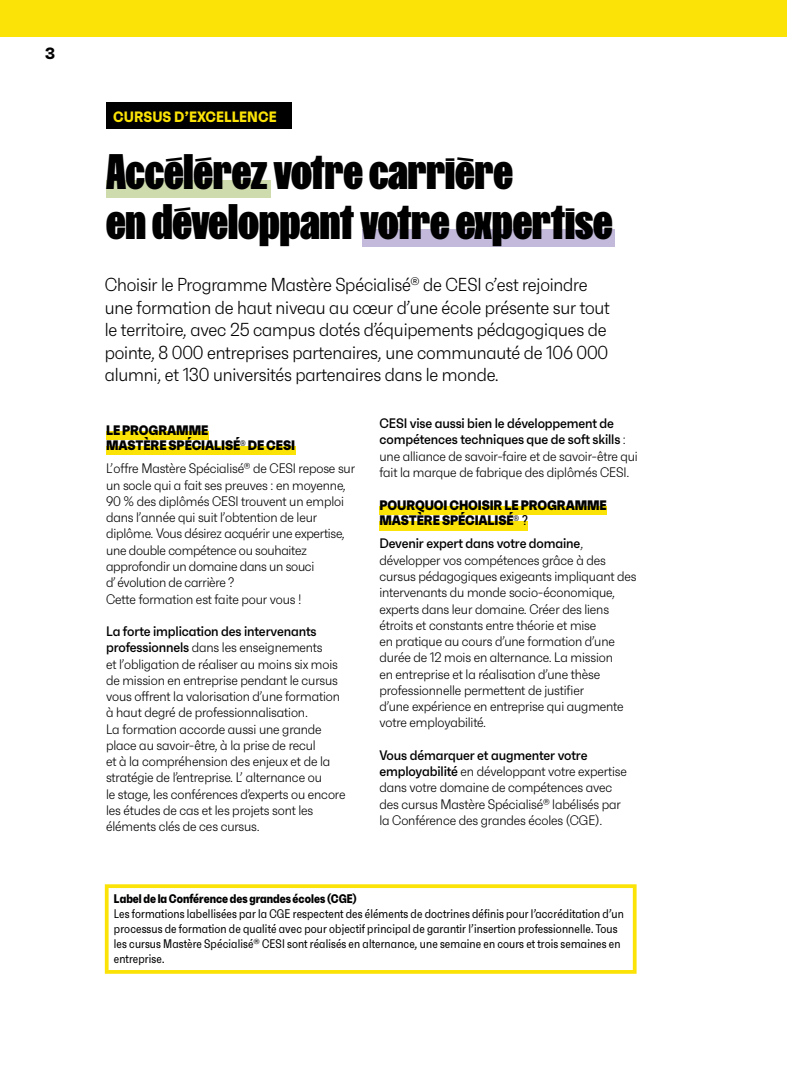
<style>
.page{position:relative;width:787px;height:1081px;background:#fff}
.page>*{position:absolute;margin:0;border:0;box-sizing:border-box;transform-origin:0 0}
.t1{font:900 46.25px/50px "FK Screamer";color:#000}
.t2{font:300 18.75px/22.5px "Faktum Con";letter-spacing:-.01em;color:#000}
.t3{font:700 16.25px "Faktum";color:#000}
.t4{font:700 15px "Faktum Con";color:#fbe307}
.t5{font:300 13.75px/16.2px "Faktum Con";letter-spacing:-.01em;color:#000}
.t6{font:800 13.75px/15px "Faktum Con";letter-spacing:-.01em;color:#000}
.t7{font:12.5px/15px "Faktum X Con";letter-spacing:.01em;color:#000}
.t8{font:700 12.5px "Faktum X Con";color:#000}
.s1{font-weight:500}
.s2{font-family:"Roboto";font-weight:400;font-stretch:condensed}
</style>
<div class="page">
<hr style="left:786px;top:0;width:1px;height:1081px;background:#6fc7d9">
<div style="left:0;top:0;width:787px;height:37px;background:#fbe307"></div>
<div style="left:106px;top:431px;width:102px;height:9px;background:#fbe307"></div>
<div style="left:106px;top:446px;width:189px;height:9px;background:#fbe307"></div>
<div style="left:379px;top:506px;width:228px;height:9px;background:#fbe307"></div>
<div style="left:379px;top:521px;width:149px;height:9px;background:#fbe307"></div>
<div style="left:106px;top:103px;width:185px;height:26px;background:#000"></div>
<div style="left:106px;top:181px;width:164px;height:17px;background:#cedbad"></div>
<div style="left:362px;top:229px;width:253px;height:17px;background:#c3badb"></div>
<div style="left:105px;top:884px;width:531px;height:90px;border:4px solid #fbe307"></div>
<p class="t3" style="left:45px;top:43px;width:11px">3</p>
<p class="t4" style="left:113px;top:107px;width:165px">CURSUS D’EXCELLENCE</p>
<h1 class="t1" style="left:106px;top:144px;width:508px">Accélérez votre carrière<br>en développant votre expertise</h1>
<p class="t2" style="left:105px;top:273px;width:506px">Choisir le Programme Mastère Spécialisé® de CESI c’est rejoindre une formation de haut niveau au cœur d’une école présente sur tout le territoire, avec 25 campus dotés d’équipements pédagogiques de pointe, 8 000 entreprises partenaires, une communauté de 106 000 alumni, et 130 universités partenaires dans le monde.</p>
<p class="t6" style="left:106px;top:422px;width:190px">LE PROGRAMME<br>MASTÈRE SPÉCIALISÉ<sup>®</sup> DE CESI</p>
<p class="t5" style="left:106px;top:460px;width:250px">L’offre Mastère Spécialisé® de CESI repose sur un socle qui a fait ses preuves : en moyenne, 90 % des diplômés CESI trouvent un emploi dans l’année qui suit l’obtention de leur diplôme. Vous désirez acquérir une expertise, une double compétence ou souhaitez approfondir un domaine dans un souci<br>d’ évolution de carrière ?<br>Cette formation est faite pour vous !</p>
<p class="t5" style="left:106px;top:623px;width:241px"><span class="s1">La forte implication des intervenants professionnels</span> dans les enseignements<br>et l’obligation de réaliser au moins six mois de mission en entreprise pendant le cursus vous offrent la valorisation d’une formation à haut degré de professionnalisation.<br>La formation accorde aussi une grande place au savoir-être, à la prise de recul<br>et à la compréhension des enjeux et de la stratégie de l’entreprise. L’ alternance ou<br>le stage, les conférences d’experts ou encore les études de cas et les projets sont les éléments clés de ces cursus.</p>
<p class="t5" style="left:379px;top:415px;width:260px"><span class="s1">CESI vise aussi bien le développement de compétences techniques que de soft skills</span> : une alliance de savoir-faire et de savoir-être qui fait la marque de fabrique des diplômés CESI.</p>
<p class="t6" style="left:379px;top:497px;width:229px">POURQUOI CHOISIR LE PROGRAMME<br>MASTÈRE SPÉCIALISÉ<sup>®</sup> <span class="s2">?</span></p>
<p class="t5" style="left:379px;top:535px;width:258px"><span class="s1">Devenir expert dans votre domaine</span>, développer vos compétences grâce à des cursus pédagogiques exigeants impliquant des intervenants du monde socio-économique, experts dans leur domaine. Créer des liens étroits et constants entre théorie et mise<br>en pratique au cours d’une formation d’une durée de 12 mois en alternance. La mission<br>en entreprise et la réalisation d’une thèse professionnelle permettent de justifier<br>d’une expérience en entreprise qui augmente votre employabilité.</p>
<p class="t5" style="left:379px;top:747px;width:249px"><span class="s1">Vous démarquer et augmenter votre employabilité</span> en développant votre expertise dans votre domaine de compétences avec des cursus Mastère Spécialisé® labélisés par la Conférence des grandes écoles (CGE).</p>
<p class="t8" style="left:114px;top:891px;width:244px">Label de la Conférence des grandes écoles (CGE)</p>
<p class="t7" style="left:114px;top:906px;width:511px">Les formations labellisées par la CGE respectent des éléments de doctrines définis pour l’accréditation d’un processus de formation de qualité avec pour objectif principal de garantir l’insertion professionnelle. Tous les cursus Mastère Spécialisé® CESI sont réalisés en alternance, une semaine en cours et trois semaines en entreprise.</p>
</div>
